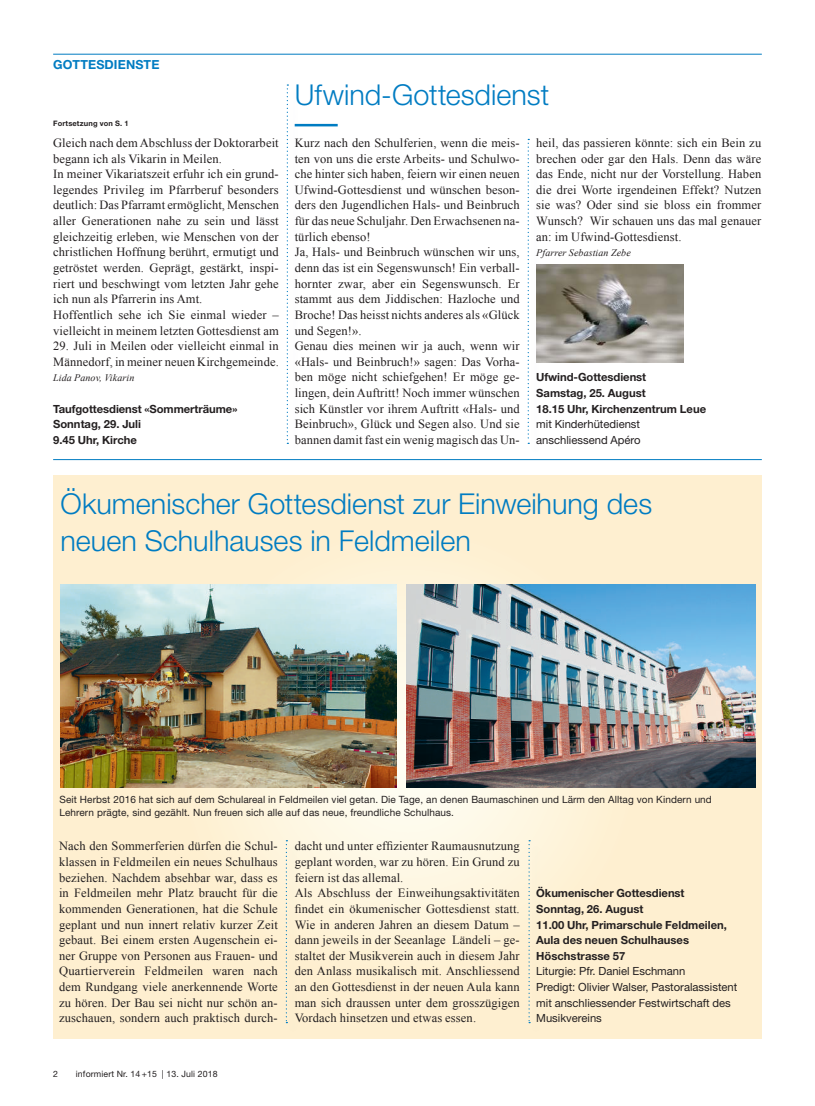
<style>
.page{position:relative;width:815px;height:1106px;background:#fff}
.page>*{position:absolute;margin:0;border:0;box-sizing:border-box;transform-origin:0 0}
.t1{font:300 28.75px/37.5px "Helvetica Neue LT Pro";color:#007cc2}
.t2{font:12.5px/15.6px "Times New Roman";letter-spacing:.01em;color:#231f20}
.t3{font:700 12.5px "Helvetica Neue LT Std";letter-spacing:.01em;color:#007cc2}
.t4{font:700 11.25px/15.6px "Helvetica Neue LT Pro";color:#231f20}
.t5{font:11.25px/15.6px "Helvetica Neue LT Pro";color:#231f20}
.t6{font:10px/12.5px "Helvetica Neue LT Pro";letter-spacing:.01em;color:#231f20}
.t7{font:italic 10px "Times New Roman";letter-spacing:.01em;color:#231f20}
.t8{font:8.75px "Helvetica Neue LT Pro";letter-spacing:.015em;color:#231f20}
.t9{font:700 7.5px "Helvetica Neue LT Pro";letter-spacing:.02em;color:#231f20}
</style>
<div class="page">
<svg style="left:53px;top:475px;width:709px;height:563px;background:#fdf0d3"></svg>
<svg style="left:287px;top:84px;width:1px;height:360px"></svg>
<svg style="left:528px;top:139px;width:1px;height:305px"></svg>
<div style="left:286px;top:841px;width:14px;height:195px;background:#fdf0d2"></div>
<svg style="left:286px;top:840px;width:1px;height:183px"></svg>
<div style="left:529px;top:841px;width:14px;height:195px;background:#fdefd1"></div>
<svg style="left:528px;top:840px;width:2px;height:183px"></svg>
<hr style="left:53px;top:54px;width:709px;height:1px;background:#007cc2">
<img style="left:536px;top:264px;width:147px;height:98px">
<img style="left:60px;top:584px;width:337px;height:204px">
<img style="left:406px;top:584px;width:350px;height:204px">
<hr style="left:53px;top:459px;width:709px;height:1px;background:#007cc2">
<hr style="left:295px;top:124px;width:43px;height:2px;background:#007cc2">
<p class="t3" style="left:53px;top:57px;width:108px">GOTTESDIENSTE</p>
<p class="t9" style="left:53px;top:118px;width:77px">Fortsetzung von S. 1</p>
<p class="t2" style="left:53px;top:135px;width:227px">Gleich nach dem Abschluss der Doktorarbeit begann ich als Vikarin in Meilen.<br>In meiner Vikariatszeit erfuhr ich ein grund&shy;legendes Privileg im Pfarrberuf besonders deutlich: Das Pfarramt ermöglicht, Menschen aller Generationen nahe zu sein und lässt gleichzeitig erleben, wie Menschen von der christlichen Hoffnung berührt, ermutigt und getröstet werden. Geprägt, gestärkt, inspi&shy;riert und beschwingt vom letzten Jahr gehe ich nun als Pfarrerin ins Amt.<br>Hoffentlich sehe ich Sie einmal wieder – vielleicht in meinem letzten Gottesdienst am</p>
<p class="t2" style="left:53px;top:338px;width:227px">29. Juli in Meilen oder vielleicht einmal in<br>Männedorf, in meiner neuen Kirchgemeinde.</p>
<p class="t7" style="left:53px;top:371px;width:83px">Lida Panov, Vikarin</p>
<p class="t4" style="left:53px;top:400px;width:186px">Taufgottesdienst «Sommerträume»<br>Sonntag, 29. Juli<br>9.45 Uhr, Kirche</p>
<h1 class="t1" style="left:295px;top:76px;width:256px">Ufwind-Gottesdienst</h1>
<p class="t2" style="left:295px;top:135px;width:227px">Kurz nach den Schulferien, wenn die meis&shy;ten von uns die erste Arbeits- und Schulwo&shy;che hinter sich haben, feiern wir einen neuen Ufwind-Gottesdienst und wünschen beson&shy;ders den Jugendlichen Hals- und Beinbruch für das neue Schuljahr. Den Erwachsenen na&shy;türlich ebenso!<br>Ja, Hals- und Beinbruch wünschen wir uns, denn das ist ein Segenswunsch! Ein verball&shy;hornter zwar, aber ein Segenswunsch. Er stammt aus dem Jiddischen: Hazloche und Broche! Das heisst nichts anderes als «Glück und Segen!».<br>Genau dies meinen wir ja auch, wenn wir «Hals- und Beinbruch!» sagen: Das Vorha&shy;ben möge nicht schiefgehen! Er möge ge&shy;lingen, dein Auftritt! Noch immer wünschen sich Künstler vor ihrem Auftritt «Hals- und Beinbruch», Glück und Segen also. Und sie bannen damit fast ein wenig magisch das Un-</p>
<p class="t2" style="left:536px;top:135px;width:227px;text-align:justify">heil, das passieren könnte: sich ein Bein zu brechen oder gar den Hals. Denn das wäre das Ende, nicht nur der Vorstellung. Haben die drei Worte irgendeinen Effekt? Nutzen sie was? Oder sind sie bloss ein frommer Wunsch? Wir schauen uns das mal genauer an: im Ufwind-Gottesdienst.</p>
<p class="t7" style="left:536px;top:246px;width:96px">Pfarrer Sebastian Zebe</p>
<p class="t4" style="left:536px;top:369px;width:171px">Ufwind-Gottesdienst<br>Samstag, 25. August<br>18.15 Uhr, Kirchenzentrum Leue</p>
<p class="t5" style="left:536px;top:416px;width:106px">mit Kinderhütedienst anschliessend Apéro</p>
<h1 class="t1" style="left:60px;top:484px;width:593px">Ökumenischer Gottesdienst zur Einweihung des neuen Schulhauses in Feldmeilen</h1>
<p class="t6" style="left:59px;top:793px;width:654px">Seit Herbst 2016 hat sich auf dem Schulareal in Feldmeilen viel getan. Die Tage, an denen Baumaschinen und Lärm den Alltag von Kindern und<br>Lehrern prägte, sind gezählt. Nun freuen sich alle auf das neue, freundliche Schulhaus.</p>
<p class="t2" style="left:59px;top:838px;width:220px;text-align:justify">Nach den Sommerferien dürfen die Schul&shy;klassen in Feldmeilen ein neues Schulhaus beziehen. Nachdem absehbar war, dass es in Feldmeilen mehr Platz braucht für die kommenden Generationen, hat die Schule geplant und nun innert relativ kurzer Zeit gebaut. Bei einem ersten Augenschein ei&shy;ner Gruppe von Personen aus Frauen- und Quartierverein Feldmeilen waren nach dem Rundgang viele anerkennende Worte zu hören. Der Bau sei nicht nur schön an&shy;zuschauen, sondern auch praktisch durch-</p>
<p class="t2" style="left:295px;top:838px;width:227px">dacht und unter effizienter Raumausnutzung geplant worden, war zu hören. Ein Grund zu feiern ist das allemal.<br>Als Abschluss der Einweihungsaktivitäten findet ein ökumenischer Gottesdienst statt.<br>Wie in anderen Jahren an diesem Datum – dann jeweils in der Seeanlage Ländeli – ge&shy;staltet der Musikverein auch in diesem Jahr den Anlass musikalisch mit. Anschliessend an den Gottesdienst in der neuen Aula kann man sich draussen unter dem grosszügigen Vordach hinsetzen und etwas essen.</p>
<p class="t4" style="left:536px;top:885px;width:192px">Ökumenischer Gottesdienst<br>Sonntag, 26. August<br>11.00 Uhr, Primarschule Feldmeilen,<br>Aula des neuen Schulhauses<br>Höschstrasse 57</p>
<p class="t5" style="left:536px;top:963px;width:203px">Liturgie: Pfr. Daniel Eschmann<br>Predigt: Olivier Walser, Pastoralassistent mit anschliessender Festwirtschaft des Musikvereins</p>
<p class="t8" style="left:53px;top:1068px;width:6px">2</p>
<p class="t8" style="left:76px;top:1068px;width:143px">informiert Nr. 14 +15 | 13. Juli 2018</p>
</div>
